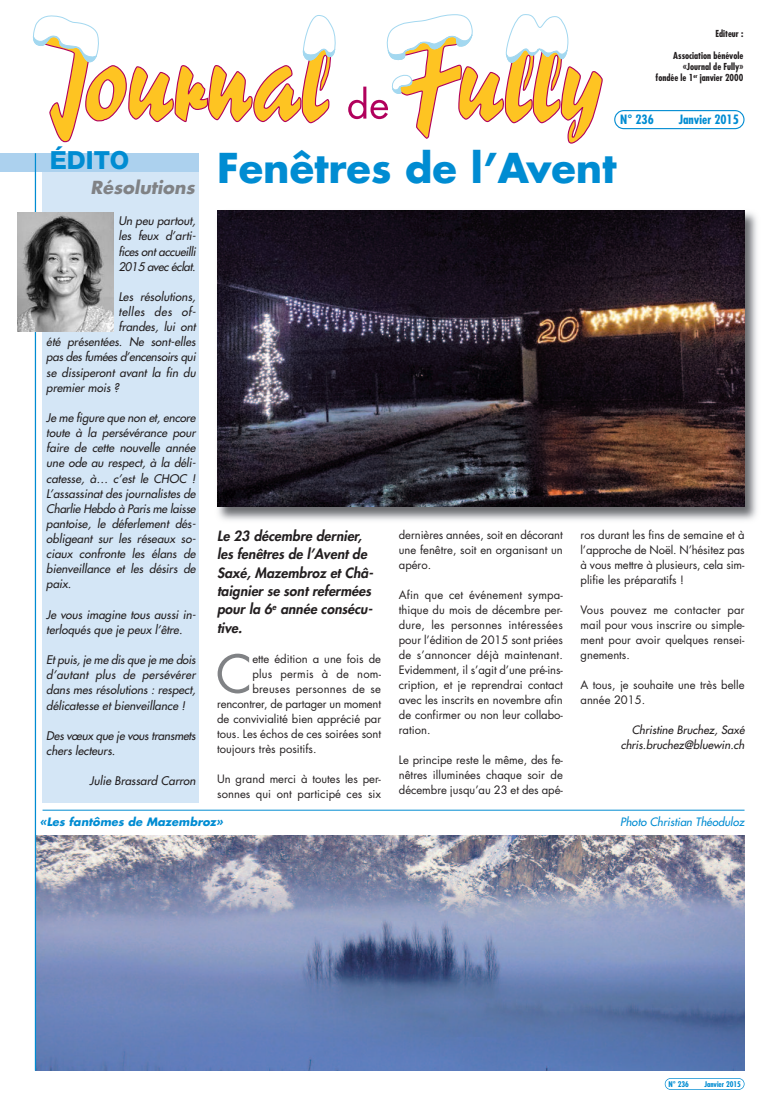
<style>
.page{position:relative;width:780px;height:1099px;background:#fff}
.page>*{position:absolute;margin:0;border:0;box-sizing:border-box;transform-origin:0 0}
.t1{font:51px "Futura";color:#808285}
.t2{font:700 40px "Futura";color:#008cd2}
.t3{font:800 25px "Helvetica Neue";color:#008cd2}
.t4{font:italic 700 17.5px "Futura";letter-spacing:.005em;color:#808285}
.t5{font:italic 800 13.75px/18.4px "Futura";letter-spacing:.005em;color:#231f20}
.t6{font:700 condensed 12.5px "Futura";color:#008cd2}
.t7{font:italic 11.62px/15.1px "Futura";letter-spacing:.005em;color:#231f20;text-align:justify}
.t8{font:italic 11.62px/15.1px "Futura";letter-spacing:-.015em;color:#231f20}
.t9{font:italic 11.62px "Futura";letter-spacing:-.02em;color:#231f20}
.t10{font:italic 11.62px "Futura";letter-spacing:.045em;color:#231f20}
.t11{font:11.25px/15px "Futura";color:#231f20;text-align:justify}
.t12{font:italic 11.25px/15px "Futura";letter-spacing:.005em;color:#231f20;text-align:right}
.t13{font:italic 700 11.25px "Futura";letter-spacing:.005em;color:#008cd2}
.t14{font:italic 11.25px "Futura";letter-spacing:.005em;color:#008cd2}
.t15{font:11.25px "Futura";letter-spacing:.02em;color:#231f20}
.t16{font:700 condensed 9.38px/10.8px "Futura";color:#231f20;text-align:right}
.t17{font:700 condensed 7.62px "Futura";color:#008cd2}
</style>
<div class="page">
<div style="left:43px;top:170px;width:156px;height:632px;background:#d4e6f6"></div>
<div style="left:0;top:153px;width:199px;height:19px;background:#acd1ee"></div>
<img style="left:36px;top:835px;width:708px;height:235px">
<div style="left:664px;top:1078px;width:80px;height:11px;border:1px solid #008cd2;border-radius:6px"></div>
<hr style="left:35px;top:153px;width:1px;height:917px;background:#008cd2">
<svg style="left:614px;top:110px;width:130px;height:19px"></svg>
<svg style="left:33px;top:15px;width:303px;height:128px"></svg>
<svg style="left:348px;top:14px;width:254px;height:130px"></svg>
<img style="left:18px;top:213px;width:95px;height:118px">
<hr style="left:43px;top:809px;width:701px;height:1px;background:#008cd2">
<img style="left:218px;top:210px;width:539px;height:311px">
<img style="left:217px;top:210px;width:527px;height:297px">
<p class="t16" style="left:715px;top:29px;width:29px">Editeur :</p>
<p class="t16" style="left:655px;top:51px;width:89px">Association bénévole «Journal de Fully»<br>fondée le 1<sup>er</sup> janvier 2000</p>
<h3 class="t3" style="left:50px;top:151px;width:81px">ÉDITO</h3>
<h3 class="t4" style="left:91px;top:179px;width:106px">Résolutions</h3>
<p class="t7" style="left:118px;top:214px;width:79px">Un peu partout, les feux d’arti&shy;fices ont accueilli 2015 avec éclat.</p>
<p class="t7" style="left:118px;top:290px;width:79px">Les résolutions,</p>
<p class="t10" style="left:118px;top:306px;width:79px">telles des of-</p>
<p class="t7" style="left:118px;top:320px;width:79px">frandes, lui ont</p>
<p class="t7" style="left:46px;top:335px;width:151px">été présentées. Ne sont-elles</p>
<p class="t9" style="left:46px;top:351px;width:151px">pas des fumées d’encensoirs qui</p>
<p class="t7" style="left:46px;top:365px;width:151px">se dissiperont avant la fin du</p>
<p class="t7" style="left:46px;top:380px;width:74px">premier mois ?</p>
<p class="t7" style="left:46px;top:411px;width:151px">Je me figure que non et, encore toute à la persévérance pour faire de cette nouvelle année une ode au respect, à la déli&shy;catesse, à… c’est le CHOC !<br>L’assassinat des journalistes de Charlie Hebdo à Paris me laisse pantoise, le déferlement dés&shy;obligeant sur les réseaux so&shy;ciaux confronte les élans de bienveillance et les désirs de paix.</p>
<p class="t7" style="left:46px;top:607px;width:151px">Je vous imagine tous aussi in&shy;terloqués que je peux l’être.</p>
<p class="t7" style="left:46px;top:653px;width:151px">Et puis, je me dis que je me dois d’autant plus de persévérer dans mes résolutions : respect, délicatesse et bienveillance !</p>
<p class="t8" style="left:46px;top:728px;width:151px">Des vœux que je vous transmets chers lecteurs.</p>
<p class="t7" style="left:90px;top:774px;width:108px">Julie Brassard Carron</p>
<p class="t6" style="left:620px;top:114px;width:35px">N° 236</p>
<p class="t6" style="left:678px;top:114px;width:61px">Janvier 2015</p>
<h2 class="t2" style="left:217px;top:150px;width:401px">Fenêtres de l’Avent</h2>
<p class="t5" style="left:217px;top:528px;width:157px">Le 23 décembre dernier, les fenêtres de l’Avent de<br>Saxé, Mazembroz et Châ&shy;taignier se sont refermées pour la 6<sup>e</sup> année consécu&shy;tive.</p>
<h1 class="t1" style="left:216px;top:650px;width:38px">C</h1>
<p class="t11" style="left:252px;top:652px;width:130px">ette édition a une fois de</p>
<p class="t15" style="left:252px;top:668px;width:130px">plus permis à de nom-</p>
<p class="t11" style="left:252px;top:682px;width:130px">breuses personnes de se</p>
<p class="t11" style="left:217px;top:697px;width:165px">rencontrer, de partager un moment</p>
<p class="t11" style="left:217px;top:712px;width:165px">de convivialité bien apprécié par</p>
<p class="t11" style="left:217px;top:727px;width:165px">tous. Les échos de ces soirées sont</p>
<p class="t11" style="left:217px;top:742px;width:101px">toujours très positifs.</p>
<p class="t11" style="left:217px;top:772px;width:165px">Un grand merci à toutes les per&shy;sonnes qui ont participé ces six</p>
<p class="t11" style="left:399px;top:528px;width:165px">dernières années, soit en décorant une fenêtre, soit en organisant un apéro.</p>
<p class="t11" style="left:399px;top:588px;width:165px">Afin que cet événement sympa&shy;thique du mois de décembre per&shy;dure, les personnes intéressées pour l’édition de 2015 sont priées de s’annoncer déjà maintenant.<br>Evidemment, il s’agit d’une pré-ins&shy;cription, et je reprendrai contact avec les inscrits en novembre afin de confirmer ou non leur collabo&shy;ration.</p>
<p class="t11" style="left:399px;top:753px;width:165px">Le principe reste le même, des fe&shy;nêtres illuminées chaque soir de décembre jusqu’au 23 et des apé-</p>
<p class="t11" style="left:580px;top:528px;width:165px">ros durant les fins de semaine et à l’approche de Noël. N’hésitez pas à vous mettre à plusieurs, cela sim&shy;plifie les préparatifs !</p>
<p class="t11" style="left:580px;top:603px;width:165px">Vous pouvez me contacter par mail pour vous inscrire ou simple&shy;ment pour avoir quelques rensei&shy;gnements.</p>
<p class="t11" style="left:580px;top:678px;width:165px">A tous, je souhaite une très belle année 2015.</p>
<p class="t12" style="left:620px;top:723px;width:125px">Christine Bruchez, Saxé chris.bruchez@bluewin.ch</p>
<p class="t13" style="left:40px;top:817px;width:185px">«Les fantômes de Mazembroz»</p>
<p class="t14" style="left:620px;top:816px;width:126px">Photo Christian Théoduloz</p>
<p class="t17" style="left:668px;top:1080px;width:22px">N° 236</p>
<p class="t17" style="left:704px;top:1080px;width:38px">Janvier 2015</p>
</div>
